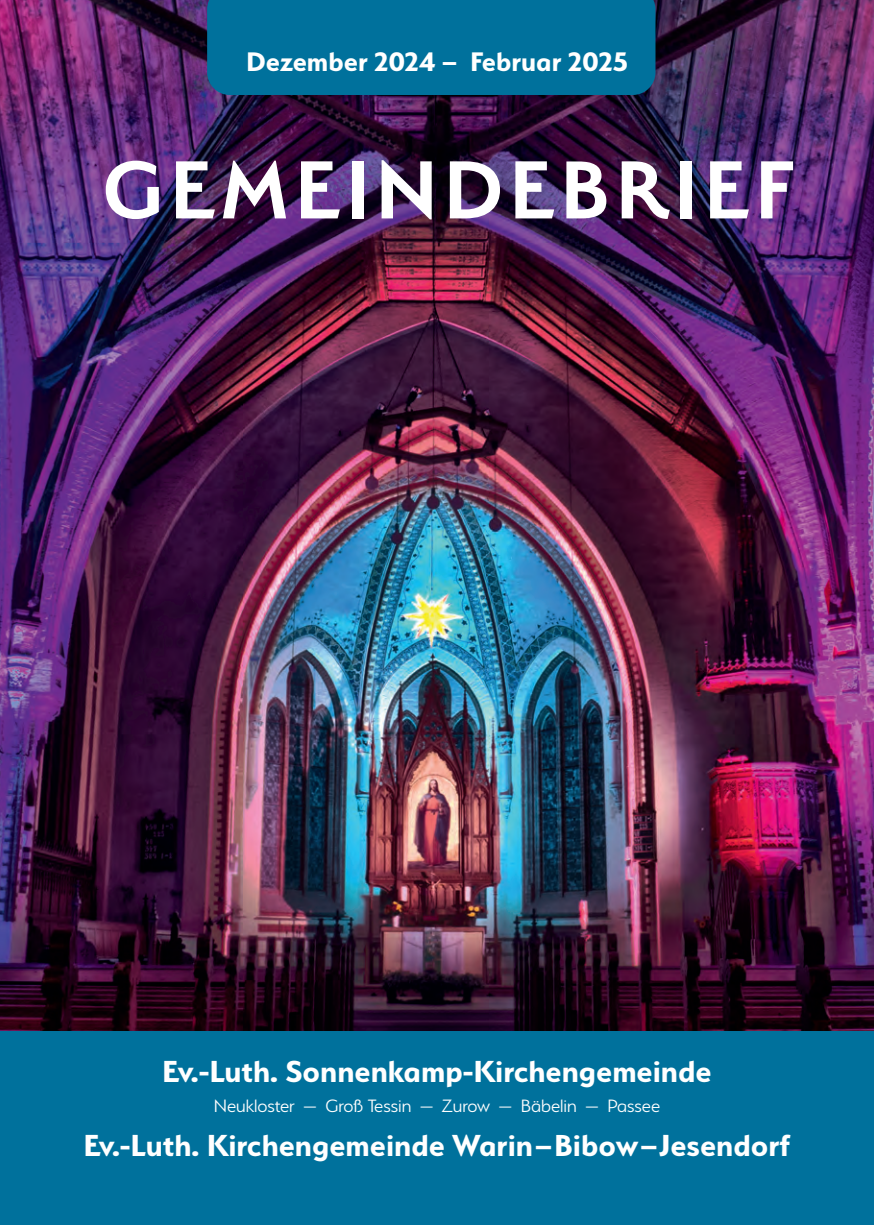
<style>
.page{position:relative;width:874px;height:1225px;background:#fff}
.page>*{position:absolute;margin:0;border:0;box-sizing:border-box;transform-origin:0 0}
.t1{font:600 92px "Serenity";letter-spacing:.06em;color:#fff}
.t2{font:700 34px "Serenity";color:#fff}
.t3{font:700 30px "Serenity";color:#fff}
.t4{font:300 20px "Serenity";color:#fff}
</style>
<div class="page">
<div style="left:0;top:1030px;width:873px;height:195px;background:#00719c"></div>
<img style="left:0;top:0;width:873px;height:1030px">
<div style="left:207px;top:0;width:448px;height:95px;background:#00719c"></div>
<p class="t3" style="left:246px;top:45px;width:383px">Dezember 2024 – Februar 2025</p>
<h1 class="t1" style="left:102px;top:139px;width:693px">GEMEINDEBRIEF</h1>
<p class="t2" style="left:162px;top:1052px;width:550px">Ev.-Luth. Sonnenkamp-Kirchengemeinde</p>
<p class="t4" style="left:214px;top:1095px;width:447px">Neukloster — Groß Tessin — Zurow — Bäbelin — Passee</p>
<p class="t2" style="left:83px;top:1126px;width:708px">Ev.-Luth. Kirchengemeinde Warin–Bibow–Jesendorf</p>
</div>
